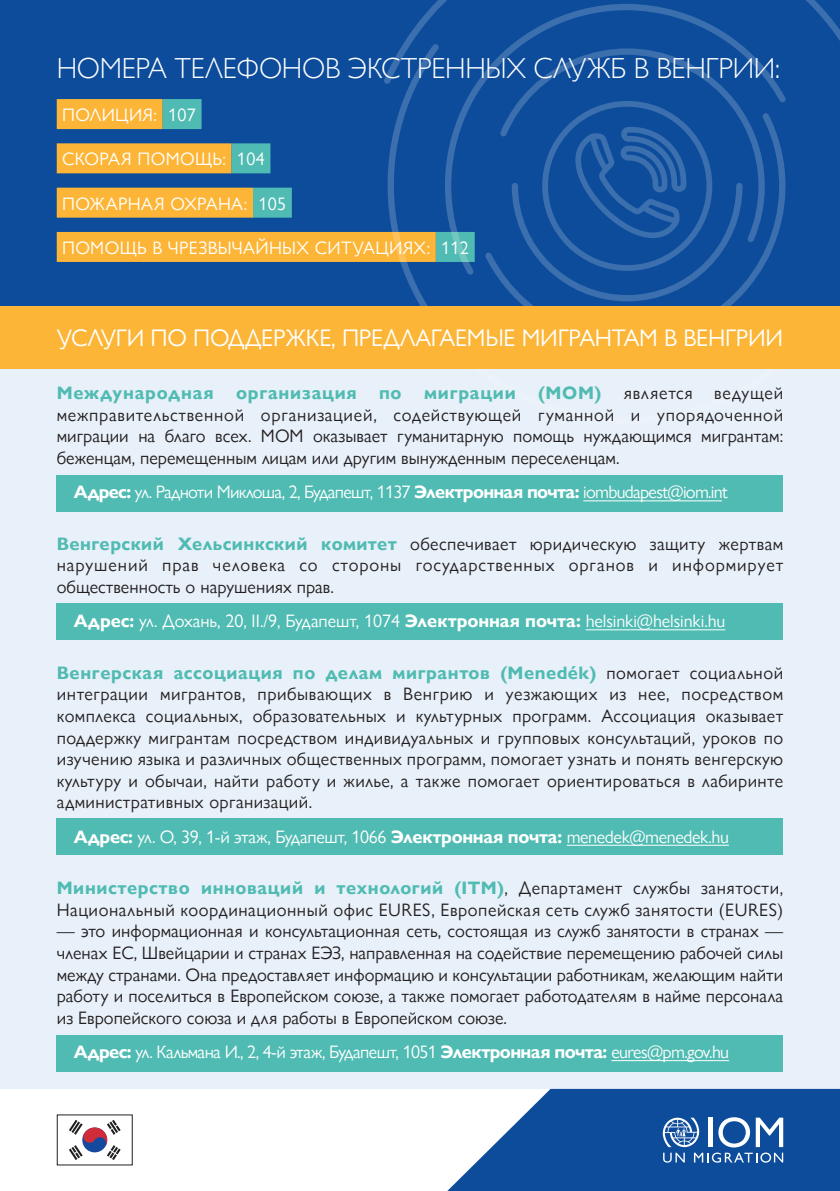
<style>
.page{position:relative;width:840px;height:1191px;background:#fff}
.page>*{position:absolute;margin:0;border:0;box-sizing:border-box;transform-origin:0 0}
.t1{font:300 29px "Gill Sans Nova";letter-spacing:-.01em;color:#fff}
.t2{font:24px "Gill Sans Nova";letter-spacing:-.01em;color:#fff}
.t3{font:18px/21.6px "Gill Sans Nova";letter-spacing:.02em;color:#231f20;text-align:justify}
.t4{font:18px "Gill Sans Nova";letter-spacing:-.02em;color:#fff}
.t5{font:18px "Gill Sans Nova";letter-spacing:.02em;color:#fff}
.t6{font:18px "Gill Sans Nova";letter-spacing:-.04em;color:#fff}
.s1{font-weight:700;color:#4fbbb2}
.s2{font-weight:700}
</style>
<div class="page">
<div style="left:0;top:369px;width:839px;height:720px;background:#e8f0f9"></div>
<div style="left:57px;top:475px;width:725px;height:37px;background:#4fbbb2"></div>
<div style="left:57px;top:603px;width:725px;height:37px;background:#4fbbb2"></div>
<div style="left:57px;top:818px;width:725px;height:37px;background:#4fbbb2"></div>
<div style="left:57px;top:1034px;width:725px;height:37px;background:#4fbbb2"></div>
<div style="left:0;top:0;width:839px;height:325px;background:#0d4c9b"></div>
<div style="left:57px;top:99px;width:106px;height:30px;background:#fcb536"></div>
<div style="left:163px;top:99px;width:38px;height:30px;background:#4fbbb2"></div>
<div style="left:57px;top:143px;width:174px;height:30px;background:#fcb536"></div>
<div style="left:231px;top:143px;width:39px;height:30px;background:#4fbbb2"></div>
<div style="left:57px;top:188px;width:196px;height:30px;background:#fcb536"></div>
<div style="left:253px;top:188px;width:39px;height:30px;background:#4fbbb2"></div>
<div style="left:57px;top:232px;width:378px;height:30px;background:#fcb536"></div>
<svg style="left:382px;top:231px;width:362px;height:75px"></svg>
<svg style="left:383px;top:0;width:456px;height:293px"></svg>
<div style="left:0;top:306px;width:839px;height:63px;background:#fcb536"></div>
<hr style="left:583px;top:500px;width:138px;height:1px;background:#fff">
<hr style="left:585px;top:629px;width:140px;height:1px;background:#fff">
<hr style="left:566px;top:844px;width:162px;height:1px;background:#fff">
<hr style="left:611px;top:1060px;width:117px;height:1px;background:#fff">
<svg style="left:447px;top:1089px;width:392px;height:102px"></svg>
<div style="left:57px;top:1114px;width:76px;height:51px;border:1px solid #231f20"></div>
<svg style="left:69px;top:1120px;width:52px;height:40px"></svg>
<h1 class="t1" style="left:57px;top:50px;width:724px">НОМЕРА ТЕЛЕФОНОВ ЭКСТРЕННЫХ СЛУЖБ В ВЕНГРИИ:</h1>
<p class="t5" style="left:62px;top:104px;width:135px">ПОЛИЦИЯ: 107</p>
<p class="t5" style="left:62px;top:148px;width:204px">СКОРАЯ ПОМОЩЬ: 104</p>
<p class="t5" style="left:62px;top:192px;width:225px">ПОЖАРНАЯ ОХРАНА: 105</p>
<p class="t5" style="left:62px;top:237px;width:408px">ПОМОЩЬ В ЧРЕЗВЫЧАЙНЫХ СИТУАЦИЯХ: 112</p>
<h2 class="t2" style="left:57px;top:323px;width:727px">УСЛУГИ ПО ПОДДЕРЖКЕ, ПРЕДЛАГАЕМЫЕ МИГРАНТАМ В ВЕНГРИИ</h2>
<p class="t3" style="left:57px;top:382px;width:727px"><span class="s1">Международная организация по миграции (МОМ)</span> является ведущей межправительственной организацией, содействующей гуманной и упорядоченной миграции на благо всех. МОМ оказывает гуманитарную помощь нуждающимся мигрантам: беженцам, перемещенным лицам или другим вынужденным переселенцам.</p>
<p class="t6" style="left:74px;top:481px;width:655px"><span class="s2">Адрес:</span> ул. Радноти Миклоша, 2, Будапешт, 1137 <span class="s2">Электронная почта:</span> iombudapest@iom.int</p>
<p class="t3" style="left:57px;top:533px;width:727px"><span class="s1">Венгерский Хельсинкский комитет</span> обеспечивает юридическую защиту жертвам нарушений прав человека со стороны государственных органов и информирует общественность о нарушениях прав.</p>
<p class="t4" style="left:74px;top:610px;width:652px"><span class="s2">Адрес:</span> ул. Дохань, 20, II./9, Будапешт, 1074 <span class="s2">Электронная почта:</span> helsinki@helsinki.hu</p>
<p class="t3" style="left:57px;top:661px;width:727px"><span class="s1">Венгерская ассоциация по делам мигрантов (Menedék)</span> помогает социальной интеграции мигрантов, прибывающих в Венгрию и уезжающих из нее, посредством комплекса социальных, образовательных и культурных программ. Ассоциация оказывает поддержку мигрантам посредством индивидуальных и групповых консультаций, уроков по изучению языка и различных общественных программ, помогает узнать и понять венгерскую культуру и обычаи, найти работу и жилье, а также помогает ориентироваться в лабиринте административных организаций.</p>
<p class="t4" style="left:74px;top:825px;width:656px"><span class="s2">Адрес:</span> ул. О, 39, 1-й этаж, Будапешт, 1066 <span class="s2">Электронная почта:</span> menedek@menedek.hu</p>
<p class="t3" style="left:57px;top:877px;width:727px"><span class="s1">Министерство инноваций и технологий (ITM)</span>, Департамент службы занятости,<br>Национальный координационный офис EURES, Европейская сеть служб занятости (EURES)</p>
<p class="t3" style="left:57px;top:920px;width:727px">— это информационная и консультационная сеть, состоящая из служб занятости в странах — членах ЕС, Швейцарии и странах ЕЭЗ, направленная на содействие перемещению рабочей силы между странами. Она предоставляет информацию и консультации работникам, желающим найти работу и поселиться в Европейском союзе, а также помогает работодателям в найме персонала из Европейского союза и для работы в Европейском союзе.</p>
<p class="t4" style="left:74px;top:1040px;width:656px"><span class="s2">Адрес:</span> ул. Кальмана И., 2, 4-й этаж, Будапешт, 1051 <span class="s2">Электронная почта:</span> eures@pm.gov.hu</p>
</div>
